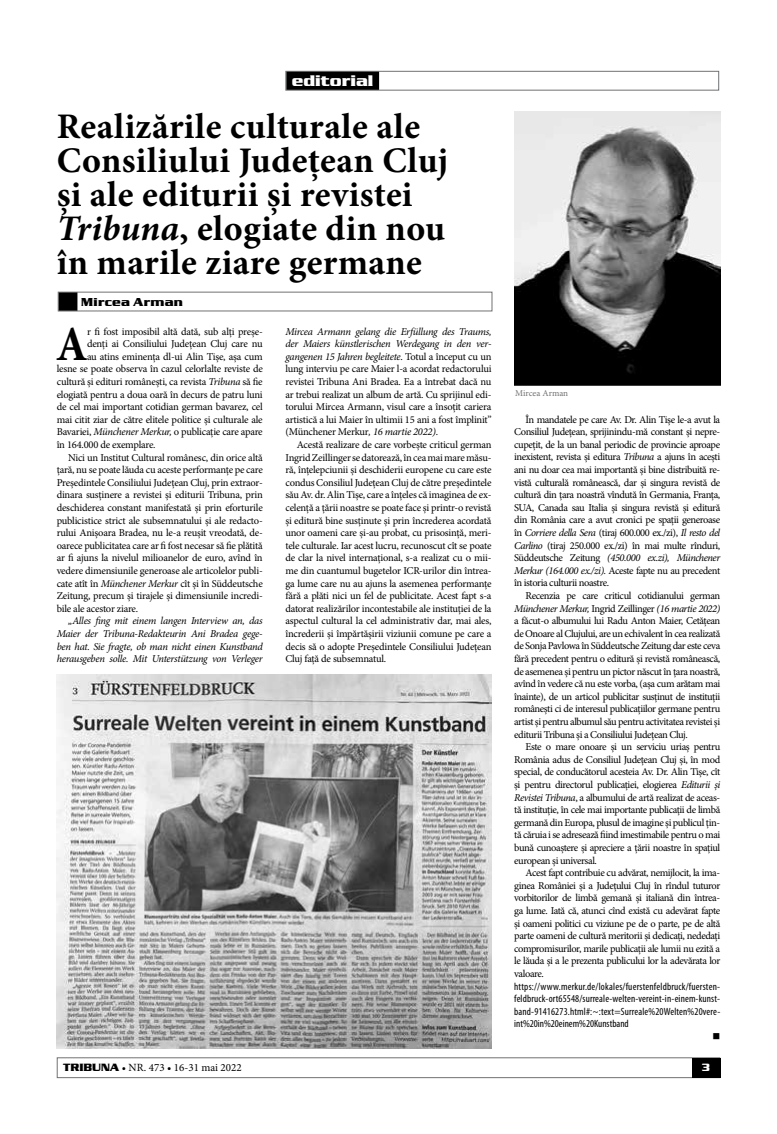
<style>
.page{position:relative;width:777px;height:1134px;background:#fff}
.page>*{position:absolute;margin:0;border:0;box-sizing:border-box;transform-origin:0 0}
.t1{font:700 condensed 49.8px "Minion Pro";color:#000}
.t2{font:700 36px/34px "Minion Pro";letter-spacing:.01em;color:#000}
.t3{font:700 16px "Serpentine D";color:#fff}
.t4{font:700 12px "Serpentine D";letter-spacing:.02em;color:#000}
.t5{font:11px "Minion Pro";color:#000}
.t6{font:700 11px "Serpentine D";color:#fff}
.t7{font:10.5px/12.6px "Minion Pro";letter-spacing:-.03em;color:#000;text-align:justify}
.t8{font:condensed 10.5px/12.6px "Myriad Pro";color:#000;text-align:justify}
.t9{font:italic 10.5px/12.6px "Minion Pro";letter-spacing:-.03em;color:#000;text-align:justify}
.t10{font:10.5px "Wingdings";color:#000}
.t11{font:9px "Minion Pro";color:#707172}
.s1{font-style:italic}
.s2{font-family:"Serpentine D";font-weight:700}
</style>
<div class="page">
<div style="left:286px;top:71px;width:93px;height:19px;background:#000"></div>
<div style="left:285px;top:71px;width:434px;height:20px;border:1px solid #707172"></div>
<div style="left:58px;top:292px;width:19px;height:19px;background:#000"></div>
<div style="left:58px;top:292px;width:434px;height:19px;border:1px solid #707172"></div>
<img style="left:514px;top:111px;width:206px;height:275px">
<img style="left:57px;top:675px;width:434px;height:374px">
<div style="left:57px;top:1057px;width:663px;height:21px;border:1px solid #707172"></div>
<div style="left:692px;top:1058px;width:28px;height:20px;background:#000"></div>
<h3 class="t3" style="left:292px;top:72px;width:83px">editorial</h3>
<h2 class="t2" style="left:57px;top:109px;width:393px">Realizările culturale ale<br>Consiliului Județean Cluj și ale editurii și revistei<br><span class="s1">Tribuna</span>, elogiate din nou în marile ziare germane</h2>
<p class="t4" style="left:81px;top:295px;width:103px">Mircea Arman</p>
<h1 class="t1" style="left:56px;top:310px;width:33px">A</h1>
<p class="t7" style="left:87px;top:325px;width:177px">r fi fost imposibil altă dată, sub alți preșe-</p>
<p class="t7" style="left:87px;top:338px;width:177px">denți ai Consiliului Județean Cluj care nu</p>
<p class="t7" style="left:87px;top:350px;width:177px">au atins eminența dl-ui Alin Tișe, așa cum</p>
<p class="t7" style="left:57px;top:363px;width:208px">lesne se poate observa în cazul celorlalte reviste de</p>
<p class="t7" style="left:57px;top:375px;width:207px">cultură și edituri românești, ca revista <span class="s1">Tribuna</span> să fie</p>
<p class="t7" style="left:57px;top:388px;width:207px">elogiată pentru a doua oară în decurs de patru luni</p>
<p class="t7" style="left:57px;top:401px;width:207px">de cel mai important cotidian german bavarez, cel</p>
<p class="t7" style="left:57px;top:413px;width:207px">mai citit ziar de către elitele politice și culturale ale</p>
<p class="t7" style="left:57px;top:426px;width:207px">Bavariei, <span class="s1">Münchener Merkur,</span> o publicație care apare</p>
<p class="t7" style="left:57px;top:438px;width:100px">în 164.000 de exemplare.</p>
<p class="t7" style="left:68px;top:451px;width:196px">Nici un Institut Cultural românesc, din orice altă</p>
<p class="t7" style="left:57px;top:464px;width:208px">țară, nu se poate lăuda cu aceste performanțe pe care</p>
<p class="t7" style="left:57px;top:476px;width:207px">Președintele Consiliului Județean Cluj, prin extraor-</p>
<p class="t7" style="left:57px;top:489px;width:208px">dinara susținere a revistei și editurii Tribuna, prin</p>
<p class="t7" style="left:57px;top:501px;width:208px">deschiderea constant manifestată și prin eforturile</p>
<p class="t7" style="left:57px;top:514px;width:207px">publicistice strict ale subsemnatului și ale redacto-</p>
<p class="t7" style="left:57px;top:527px;width:207px">rului Anișoara Bradea, nu le-a reușit vreodată, de-</p>
<p class="t7" style="left:57px;top:539px;width:207px">oarece publicitatea care ar fi fost necesar să fie plătită</p>
<p class="t7" style="left:57px;top:552px;width:207px">ar fi ajuns la nivelul milioanelor de euro, avînd în</p>
<p class="t7" style="left:57px;top:564px;width:207px">vedere dimensiunile generoase ale articolelor publi-</p>
<p class="t7" style="left:57px;top:577px;width:208px">cate atît în <span class="s1">Münchener Merkur</span> cît și în Süddeutsche</p>
<p class="t7" style="left:57px;top:590px;width:207px">Zeitung, precum și tirajele și dimensiunile incredi-</p>
<p class="t7" style="left:57px;top:602px;width:83px">bile ale acestor ziare.</p>
<p class="t9" style="left:57px;top:615px;width:208px;text-indent:11px">„Alles fing mit einem langen Interview an, das Maier der Tribuna-Redakteurin Ani Bradea gege&shy;ben hat. Sie fragte, ob man nicht einen Kunstband herausgeben solle. Mit Unterstützung von Verleger</p>
<p class="t7" style="left:285px;top:325px;width:208px"><span class="s1">Mircea Armann gelang die Erfüllung des Traums, der Maiers künstlerischen Werdegang in den ver&shy;gangenen 15 Jahren begleitete</span>. Totul a început cu un lung interviu pe care Maier l-a acordat redactorului revistei Tribuna Ani Bradea. Ea a întrebat dacă nu ar trebui realizat un album de artă. Cu sprijinul edi&shy;torului Mircea Armann, visul care a însoțit cariera artistică a lui Maier în ultimii 15 ani a fost împlinit” (Münchener Merkur<span class="s1">, 16 martie 2022)</span>.</p>
<p class="t7" style="left:285px;top:438px;width:208px;text-indent:11px">Acestă realizare de care vorbește criticul german Ingrid Zeillinger se datorează, în cea mai mare măsu&shy;ră, înțelepciunii și deschiderii europene cu care este condus Consiliul Județean Cluj de către președintele său Av. dr. Alin Tișe, care a înțeles că imaginea de ex&shy;celență a țării noastre se poate face și printr-o revistă și editură bine susținute și prin încrederea acordată unor oameni care și-au probat, cu prisosință, meri&shy;tele culturale. Iar acest lucru, recunoscut cît se poate de clar la nivel internațional, s-a realizat cu o mii&shy;me din cuantumul bugetelor ICR-urilor din întrea&shy;ga lume care nu au ajuns la asemenea performanțe fără a plăti nici un fel de publicitate. Acest fapt s-a datorat realizărilor incontestabile ale instituției de la aspectul cultural la cel administrativ dar, mai ales, încrederii și împărtășirii viziunii comune pe care a decis să o adopte Președintele Consiliului Județean Cluj față de subsemnatul.</p>
<p class="t11" style="left:515px;top:387px;width:54px">Mircea Arman</p>
<p class="t7" style="left:514px;top:413px;width:207px;text-indent:11px">În mandatele pe care Av. Dr. Alin Tișe le-a avut la Consiliul Județean, sprijinindu-mă constant și nepre&shy;cupețit, de la un banal periodic de provincie aproape inexistent, revista și editura <span class="s1">Tribuna</span> a ajuns în acești ani nu doar cea mai importantă și bine distribuită re&shy;vistă culturală românească, dar și singura revistă de cultură din țara noastră vîndută în Germania, Franța, SUA, Canada sau Italia și singura revistă și editură din România care a avut cronici pe spații generoase în <span class="s1">Corriere della Sera</span> (tiraj 600.000 ex./zi), <span class="s1">Il resto del Carlino</span> (tiraj 250.000 ex./zi) în mai multe rînduri, Süddeutsche Zeitung <span class="s1">(450.000 ex.zi), Münchener Merkur (164.000 ex./zi).</span> Aceste fapte nu au precedent în istoria culturii noastre.</p>
<p class="t7" style="left:514px;top:589px;width:208px;text-indent:11px">Recenzia pe care criticul cotidianului german <span class="s1">Münchener Merkur,</span> Ingrid Zeillinger <span class="s1">(16 martie 2022) </span>a făcut-o albumului lui Radu Anton Maier, Cetățean de Onoare al Clujului, are un echivalent în cea realizată de Sonja Pavlowa în Süddeutsche Zeitung dar este ceva fără precedent pentru o editură și revistă românească, de asemenea și pentru un pictor născut în țara noastră, avînd în vedere că nu este vorba, (așa cum arătam mai înainte), de un articol publicitar susținut de instituții românești ci de interesul publicațiilor germane pentru artist și pentru albumul său pentru activitatea revistei și editurii Tribuna și a Consiliului Județean Cluj.</p>
<p class="t7" style="left:514px;top:740px;width:208px;text-indent:11px">Este o mare onoare și un serviciu uriaș pentru România adus de Consiliul Județean Cluj și, în mod special, de conducătorul acesteia Av. Dr. Alin Tișe, cît și pentru directorul publicației, elogierea <span class="s1">Editurii și Revistei Tribuna</span>, a albumului de artă realizat de aceas&shy;tă instituție, în cele mai importante publicații de limbă germană din Europa, plusul de imagine și publicul țin&shy;tă căruia i se adresează fiind imestimabile pentru o mai bună cunoaștere și apreciere a țării noastre în spațiul european și universal.</p>
<p class="t7" style="left:514px;top:866px;width:208px;text-indent:11px">Acest fapt contribuie cu advărat, nemijlocit, la ima&shy;ginea României și a Județului Cluj în rîndul tuturor vorbitorilor de limbă gemană și italiană din întrea&shy;ga lume. Iată că, atunci cînd există cu adevărat fapte și oameni politici cu viziune pe de o parte, pe de altă parte oameni de cultură meritorii și dedicați, nededați compromisurilor, marile publicații ale lumii nu ezită a le lăuda și a le prezenta publicului lor la adevărata lor valoare.</p>
<p class="t8" style="left:514px;top:980px;width:207px">https://www.merkur.de/lokales/fuerstenfeldbruck/fuersten&shy;feldbruck-ort65548/surreale-welten-vereint-in-einem-kunst&shy;band-91416273.html#:~:text=Surreale%20Welten%20vere&shy;int%20in%20einem%20Kunstband</p>
<p class="t10" style="left:712px;top:1030px;width:9px">■</p>
<p class="t5" style="left:63px;top:1060px;width:180px"><span class="s2">TRIBUNA</span> • NR. 473 • 16-31 mai 2022</p>
<p class="t6" style="left:701px;top:1061px;width:10px">3</p>
</div>
